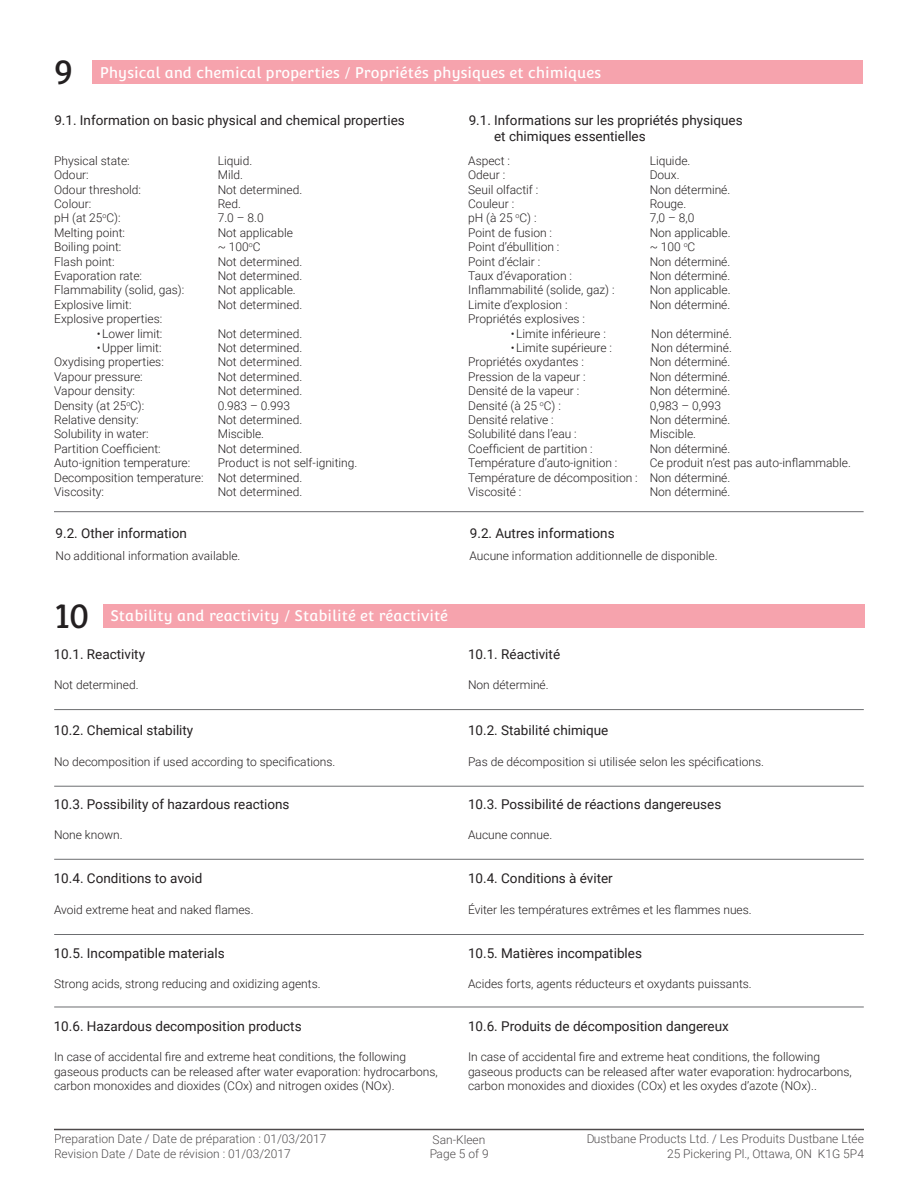
<style>
.page{position:relative;width:918px;height:1188px;background:#fff}
.page>*{position:absolute;margin:0;border:0;box-sizing:border-box;transform-origin:0 0}
.t1{font:34.5px "Convergence";color:#231f20}
.t2{font:15px "Convergence";color:#fff}
.t3{font:13.5px/16.2px "Roboto";color:#231f20}
.t4{font:300 12px/14.4px "Roboto";color:#231f20}
</style>
<div class="page">
<hr style="left:54px;top:1129px;width:810px;height:1px;background:#231f20">
<hr style="left:54px;top:511px;width:810px;height:1px;background:#6c6d70">
<div style="left:93px;top:60px;width:770px;height:24px;background:#f6a3ad"></div>
<div style="left:103px;top:604px;width:762px;height:24px;background:#f6a3ad"></div>
<hr style="left:54px;top:709px;width:810px;height:1px;background:#6c6d70">
<hr style="left:54px;top:786px;width:810px;height:1px;background:#6c6d70">
<hr style="left:54px;top:859px;width:810px;height:1px;background:#6c6d70">
<hr style="left:54px;top:934px;width:810px;height:1px;background:#6c6d70">
<hr style="left:54px;top:1007px;width:810px;height:1px;background:#6c6d70">
<h1 class="t1" style="left:54px;top:52px;width:20px">9</h1>
<p class="t2" style="left:100px;top:64px;width:503px">Physical and chemical properties / Propriétés physiques et chimiques</p>
<p class="t3" style="left:54px;top:111px;width:352px">9.1. Information on basic physical and chemical properties</p>
<p class="t3" style="left:494px;top:111px;width:250px;text-indent:-26px">9.1. Informations sur les propriétés physiques et chimiques essentielles</p>
<p class="t4" style="left:54px;top:153px;width:77px">Physical state:</p>
<p class="t4" style="left:218px;top:153px;width:36px">Liquid.</p>
<p class="t4" style="left:54px;top:167px;width:36px">Odour:</p>
<p class="t4" style="left:218px;top:167px;width:27px">Mild.</p>
<p class="t4" style="left:54px;top:182px;width:88px">Odour threshold:</p>
<p class="t4" style="left:218px;top:182px;width:86px">Not determined.</p>
<p class="t4" style="left:54px;top:196px;width:39px">Colour:</p>
<p class="t4" style="left:218px;top:196px;width:25px">Red.</p>
<p class="t4" style="left:54px;top:210px;width:68px">pH (at 25<sup>o</sup>C):</p>
<p class="t4" style="left:218px;top:210px;width:47px">7.0 – 8.0</p>
<p class="t4" style="left:54px;top:225px;width:72px">Melting point:</p>
<p class="t4" style="left:218px;top:225px;width:77px">Not applicable</p>
<p class="t4" style="left:54px;top:239px;width:69px">Boiling point:</p>
<p class="t4" style="left:218px;top:239px;width:44px">~ 100<sup>o</sup>C</p>
<p class="t4" style="left:54px;top:254px;width:62px">Flash point:</p>
<p class="t4" style="left:218px;top:254px;width:86px">Not determined.</p>
<p class="t4" style="left:54px;top:268px;width:89px">Evaporation rate:</p>
<p class="t4" style="left:218px;top:268px;width:86px">Not determined.</p>
<p class="t4" style="left:54px;top:282px;width:132px">Flammability (solid, gas):</p>
<p class="t4" style="left:218px;top:282px;width:80px">Not applicable.</p>
<p class="t4" style="left:54px;top:297px;width:79px">Explosive limit:</p>
<p class="t4" style="left:218px;top:297px;width:86px">Not determined.</p>
<p class="t4" style="left:54px;top:311px;width:110px">Explosive properties:</p>
<p class="t4" style="left:97px;top:326px;width:67px">• Lower limit:</p>
<p class="t4" style="left:218px;top:326px;width:86px">Not determined.</p>
<p class="t4" style="left:97px;top:340px;width:66px">• Upper limit:</p>
<p class="t4" style="left:218px;top:340px;width:86px">Not determined.</p>
<p class="t4" style="left:54px;top:354px;width:111px">Oxydising properties:</p>
<p class="t4" style="left:218px;top:354px;width:86px">Not determined.</p>
<p class="t4" style="left:54px;top:369px;width:90px">Vapour pressure:</p>
<p class="t4" style="left:218px;top:369px;width:86px">Not determined.</p>
<p class="t4" style="left:54px;top:383px;width:82px">Vapour density:</p>
<p class="t4" style="left:218px;top:383px;width:86px">Not determined.</p>
<p class="t4" style="left:54px;top:398px;width:92px">Density (at 25<sup>o</sup>C):</p>
<p class="t4" style="left:218px;top:398px;width:74px">0.983 – 0.993</p>
<p class="t4" style="left:54px;top:412px;width:86px">Relative density:</p>
<p class="t4" style="left:218px;top:412px;width:86px">Not determined.</p>
<p class="t4" style="left:54px;top:426px;width:96px">Solubility in water:</p>
<p class="t4" style="left:218px;top:426px;width:48px">Miscible.</p>
<p class="t4" style="left:54px;top:441px;width:108px">Partition Coefficient:</p>
<p class="t4" style="left:218px;top:441px;width:86px">Not determined.</p>
<p class="t4" style="left:54px;top:455px;width:138px">Auto-ignition temperature:</p>
<p class="t4" style="left:468px;top:153px;width:43px">Aspect :</p>
<p class="t4" style="left:650px;top:153px;width:42px">Liquide.</p>
<p class="t4" style="left:468px;top:167px;width:39px">Odeur :</p>
<p class="t4" style="left:650px;top:167px;width:31px">Doux.</p>
<p class="t4" style="left:468px;top:182px;width:72px">Seuil olfactif :</p>
<p class="t4" style="left:650px;top:182px;width:82px">Non déterminé.</p>
<p class="t4" style="left:468px;top:196px;width:48px">Couleur :</p>
<p class="t4" style="left:650px;top:196px;width:38px">Rouge.</p>
<p class="t4" style="left:468px;top:210px;width:70px">pH (à 25 <sup>o</sup>C) :</p>
<p class="t4" style="left:650px;top:210px;width:46px">7,0 – 8,0</p>
<p class="t4" style="left:468px;top:225px;width:85px">Point de fusion :</p>
<p class="t4" style="left:650px;top:225px;width:82px">Non applicable.</p>
<p class="t4" style="left:468px;top:239px;width:93px">Point d’ébullition :</p>
<p class="t4" style="left:650px;top:239px;width:47px">~ 100 <sup>o</sup>C</p>
<p class="t4" style="left:468px;top:254px;width:74px">Point d’éclair :</p>
<p class="t4" style="left:650px;top:254px;width:82px">Non déterminé.</p>
<p class="t4" style="left:468px;top:268px;width:105px">Taux d’évaporation :</p>
<p class="t4" style="left:650px;top:268px;width:82px">Non déterminé.</p>
<p class="t4" style="left:468px;top:282px;width:148px">Inflammabilité (solide, gaz) :</p>
<p class="t4" style="left:650px;top:282px;width:82px">Non applicable.</p>
<p class="t4" style="left:468px;top:297px;width:101px">Limite d’explosion :</p>
<p class="t4" style="left:650px;top:297px;width:82px">Non déterminé.</p>
<p class="t4" style="left:468px;top:311px;width:118px">Propriétés explosives :</p>
<p class="t4" style="left:511px;top:326px;width:97px">• Limite inférieure :</p>
<p class="t4" style="left:651px;top:326px;width:82px">Non déterminé.</p>
<p class="t4" style="left:511px;top:340px;width:103px">• Limite supérieure :</p>
<p class="t4" style="left:651px;top:340px;width:82px">Non déterminé.</p>
<p class="t4" style="left:468px;top:354px;width:117px">Propriétés oxydantes :</p>
<p class="t4" style="left:650px;top:354px;width:82px">Non déterminé.</p>
<p class="t4" style="left:468px;top:369px;width:119px">Pression de la vapeur :</p>
<p class="t4" style="left:650px;top:369px;width:82px">Non déterminé.</p>
<p class="t4" style="left:468px;top:383px;width:113px">Densité de la vapeur :</p>
<p class="t4" style="left:650px;top:383px;width:82px">Non déterminé.</p>
<p class="t4" style="left:468px;top:398px;width:94px">Densité (à 25 <sup>o</sup>C) :</p>
<p class="t4" style="left:650px;top:398px;width:73px">0,983 – 0,993</p>
<p class="t4" style="left:468px;top:412px;width:87px">Densité relative :</p>
<p class="t4" style="left:650px;top:412px;width:82px">Non déterminé.</p>
<p class="t4" style="left:468px;top:426px;width:110px">Solubilité dans l’eau :</p>
<p class="t4" style="left:650px;top:426px;width:48px">Miscible.</p>
<p class="t4" style="left:468px;top:441px;width:126px">Coefficient de partition :</p>
<p class="t4" style="left:650px;top:441px;width:82px">Non déterminé.</p>
<p class="t4" style="left:468px;top:455px;width:151px">Température d’auto-ignition :</p>
<p class="t4" style="left:468px;top:455px;width:384px;text-indent:182px">Ce produit n’est pas auto-inflammable.<br>Température de décomposition : Non déterminé.<br>Viscosité :</p>
<p class="t4" style="left:54px;top:455px;width:305px;text-indent:163px">Product is not self-igniting.<br>Decomposition temperature: Not determined.<br>Viscosity:</p>
<p class="t4" style="left:218px;top:484px;width:86px">Not determined.</p>
<p class="t4" style="left:650px;top:484px;width:82px">Non déterminé.</p>
<p class="t3" style="left:56px;top:524px;width:133px">9.2. Other information</p>
<p class="t3" style="left:470px;top:524px;width:146px">9.2. Autres informations</p>
<p class="t4" style="left:56px;top:548px;width:187px">No additional information available.</p>
<p class="t4" style="left:470px;top:548px;width:250px">Aucune information additionnelle de disponible.</p>
<h1 class="t1" style="left:56px;top:595px;width:35px">10</h1>
<p class="t2" style="left:110px;top:607px;width:339px">Stability and reactivity / Stabilité et réactivité</p>
<p class="t3" style="left:54px;top:645px;width:93px">10.1. Reactivity</p>
<p class="t3" style="left:468px;top:645px;width:94px">10.1. Réactivité</p>
<p class="t4" style="left:54px;top:677px;width:86px">Not determined.</p>
<p class="t4" style="left:468px;top:677px;width:82px">Non déterminé.</p>
<p class="t3" style="left:54px;top:722px;width:141px">10.2. Chemical stability</p>
<p class="t3" style="left:468px;top:722px;width:142px">10.2. Stabilité chimique</p>
<p class="t4" style="left:54px;top:754px;width:283px">No decomposition if used according to specifications.</p>
<p class="t4" style="left:468px;top:754px;width:298px">Pas de décomposition si utilisée selon les spécifications.</p>
<p class="t3" style="left:54px;top:795px;width:237px">10.3. Possibility of hazardous reactions</p>
<p class="t3" style="left:468px;top:795px;width:255px">10.3. Possibilité de réactions dangereuses</p>
<p class="t4" style="left:54px;top:827px;width:70px">None known.</p>
<p class="t4" style="left:468px;top:827px;width:86px">Aucune connue.</p>
<p class="t3" style="left:54px;top:870px;width:150px">10.4. Conditions to avoid</p>
<p class="t3" style="left:468px;top:870px;width:146px">10.4. Conditions à éviter</p>
<p class="t4" style="left:54px;top:902px;width:201px">Avoid extreme heat and naked flames.</p>
<p class="t4" style="left:468px;top:902px;width:285px">Éviter les températures extrêmes et les flammes nues.</p>
<p class="t3" style="left:54px;top:945px;width:173px">10.5. Incompatible materials</p>
<p class="t3" style="left:468px;top:945px;width:175px">10.5. Matières incompatibles</p>
<p class="t4" style="left:54px;top:976px;width:268px">Strong acids, strong reducing and oxidizing agents.</p>
<p class="t4" style="left:468px;top:976px;width:285px">Acides forts, agents réducteurs et oxydants puissants.</p>
<p class="t3" style="left:54px;top:1018px;width:249px">10.6. Hazardous decomposition products</p>
<p class="t3" style="left:468px;top:1018px;width:262px">10.6. Produits de décomposition dangereux</p>
<p class="t4" style="left:54px;top:1050px;width:385px">In case of accidental fire and extreme heat conditions, the following gaseous products can be released after water evaporation: hydrocarbons, carbon monoxides and dioxides (COx) and nitrogen oxides (NOx).</p>
<p class="t4" style="left:468px;top:1050px;width:385px">In case of accidental fire and extreme heat conditions, the following gaseous products can be released after water evaporation: hydrocarbons, carbon monoxides and dioxides (COx) et les oxydes d’azote (NOx)..</p>
<p class="t4" style="left:54px;top:1132px;width:274px">Preparation Date / Date de préparation : 01/03/2017<br>Revision Date / Date de révision : 01/03/2017</p>
<p class="t4" style="left:429px;top:1132px;width:61px">San-Kleen<br>Page 5 of 9</p>
<p class="t4" style="left:586px;top:1132px;width:279px;text-align:right">Dustbane Products Ltd. / Les Produits Dustbane Ltée<br>25 Pickering Pl., Ottawa, ON K1G 5P4</p>
</div>
